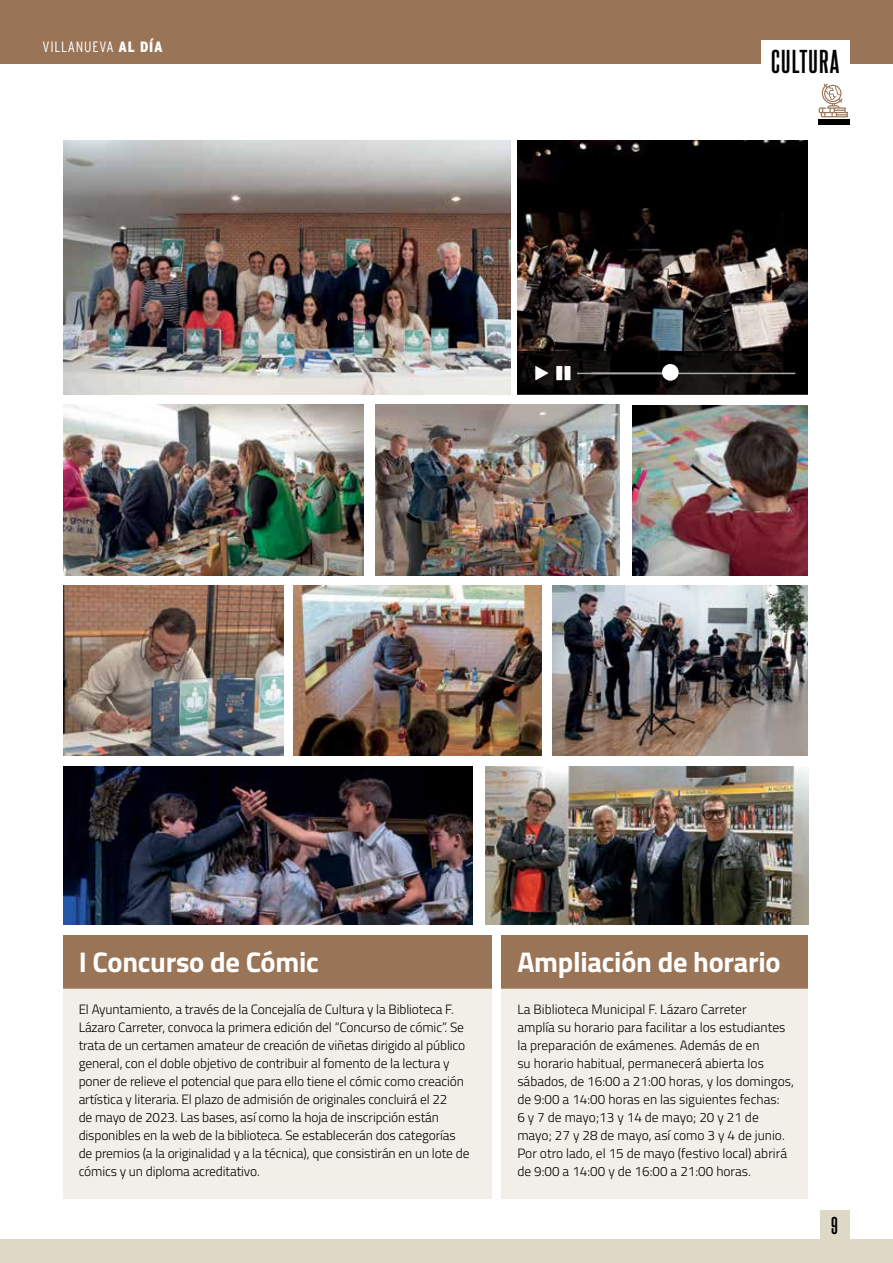
<style>
.page{position:relative;width:893px;height:1263px;background:#fff}
.page>*{position:absolute;margin:0;border:0;box-sizing:border-box;transform-origin:0 0}
.TÍTULO{font:700 28.5px "Titillium";letter-spacing:-.01em;color:#fff}
.t1{font:700 28.5px "Steelfish Rg";letter-spacing:.04em;color:#000}
.t2{font:700 21px "Steelfish Rg";color:#000}
.t3{font:300 condensed 15px "Interstate";letter-spacing:.05em;color:#fff}
.TEXTO{font:300 13.5px/18px "Titillium";letter-spacing:-.01em;color:#000}
.s1{font-weight:900}
</style>
<div class="page">
<div style="left:0;top:0;width:893px;height:64px;background:#9a7456"></div>
<div style="left:761px;top:40px;width:88px;height:41px;background:#fff"></div>
<div style="left:818px;top:119px;width:31px;height:5px;background:#000"></div>
<svg style="left:819px;top:83px;width:29px;height:34px"></svg>
<div style="left:64px;top:935px;width:428px;height:54px;background:#9a7456"></div>
<div style="left:502px;top:935px;width:306px;height:54px;background:#9a7456"></div>
<div style="left:64px;top:989px;width:428px;height:210px;background:#f1efe8"></div>
<div style="left:502px;top:989px;width:306px;height:210px;background:#f1efe8"></div>
<img style="left:64px;top:767px;width:408px;height:157px">
<img style="left:375px;top:404px;width:245px;height:171px">
<img style="left:632px;top:405px;width:176px;height:170px">
<img style="left:553px;top:585px;width:255px;height:171px">
<img style="left:64px;top:405px;width:300px;height:170px">
<img style="left:64px;top:140px;width:447px;height:255px">
<img style="left:485px;top:767px;width:323px;height:157px">
<img style="left:293px;top:585px;width:249px;height:171px">
<img style="left:64px;top:585px;width:219px;height:171px">
<img style="left:517px;top:140px;width:291px;height:212px">
<svg style="left:625px;top:188px;width:75px;height:109px;background:#211c1a"></svg>
<svg style="left:517px;top:352px;width:291px;height:43px;background:#0e0c0b"></svg>
<hr style="left:577px;top:373px;width:218px;height:1px;background:#a7a9ac">
<div style="left:662px;top:364px;width:17px;height:17px;background:#fff;border-radius:50%"></div>
<div style="left:0;top:1239px;width:893px;height:24px;background:#ddd9c6"></div>
<div style="left:820px;top:1209px;width:29px;height:30px;background:#ddd9c6"></div>
<svg style="left:535px;top:366px;width:13px;height:14px"></svg>
<svg style="left:557px;top:366px;width:14px;height:14px"></svg>
<p class="t3" style="left:43px;top:38px;width:122px">VILLANUEVA <span class="s1">AL DÍA</span></p>
<h1 class="t1" style="left:771px;top:41px;width:70px">CULTURA</h1>
<p class="TÍTULO" style="left:79px;top:940px;width:242px">I Concurso de Cómic</p>
<p class="TÍTULO" style="left:517px;top:940px;width:265px">Ampliación de horario</p>
<p class="TEXTO" style="left:79px;top:1000px;width:392px">El Ayuntamiento, a través de la Concejalía de Cultura y la Biblioteca F.<br>Lázaro Carreter, convoca la primera edición del “Concurso de cómic”. Se trata de un certamen amateur de creación de viñetas dirigido al público general, con el doble objetivo de contribuir al fomento de la lectura y poner de relieve el potencial que para ello tiene el cómic como creación artística y literaria. El plazo de admisión de originales concluirá el 22<br>de mayo de 2023. Las bases, así como la hoja de inscripción están disponibles en la web de la biblioteca. Se establecerán dos categorías de premios (a la originalidad y a la técnica), que consistirán en un lote de cómics y un diploma acreditativo.</p>
<p class="TEXTO" style="left:517px;top:1000px;width:278px">La Biblioteca Municipal F. Lázaro Carreter<br>amplía su horario para facilitar a los estudiantes la preparación de exámenes. Además de en<br>su horario habitual, permanecerá abierta los sábados, de 16:00 a 21:00 horas, y los domingos, de 9:00 a 14:00 horas en las siguientes fechas:<br>6 y 7 de mayo;13 y 14 de mayo; 20 y 21 de mayo; 27 y 28 de mayo, así como 3 y 4 de junio.<br>Por otro lado, el 15 de mayo (festivo local) abrirá de 9:00 a 14:00 y de 16:00 a 21:00 horas.</p>
<h2 class="t2" style="left:831px;top:1210px;width:8px">9</h2>
</div>
